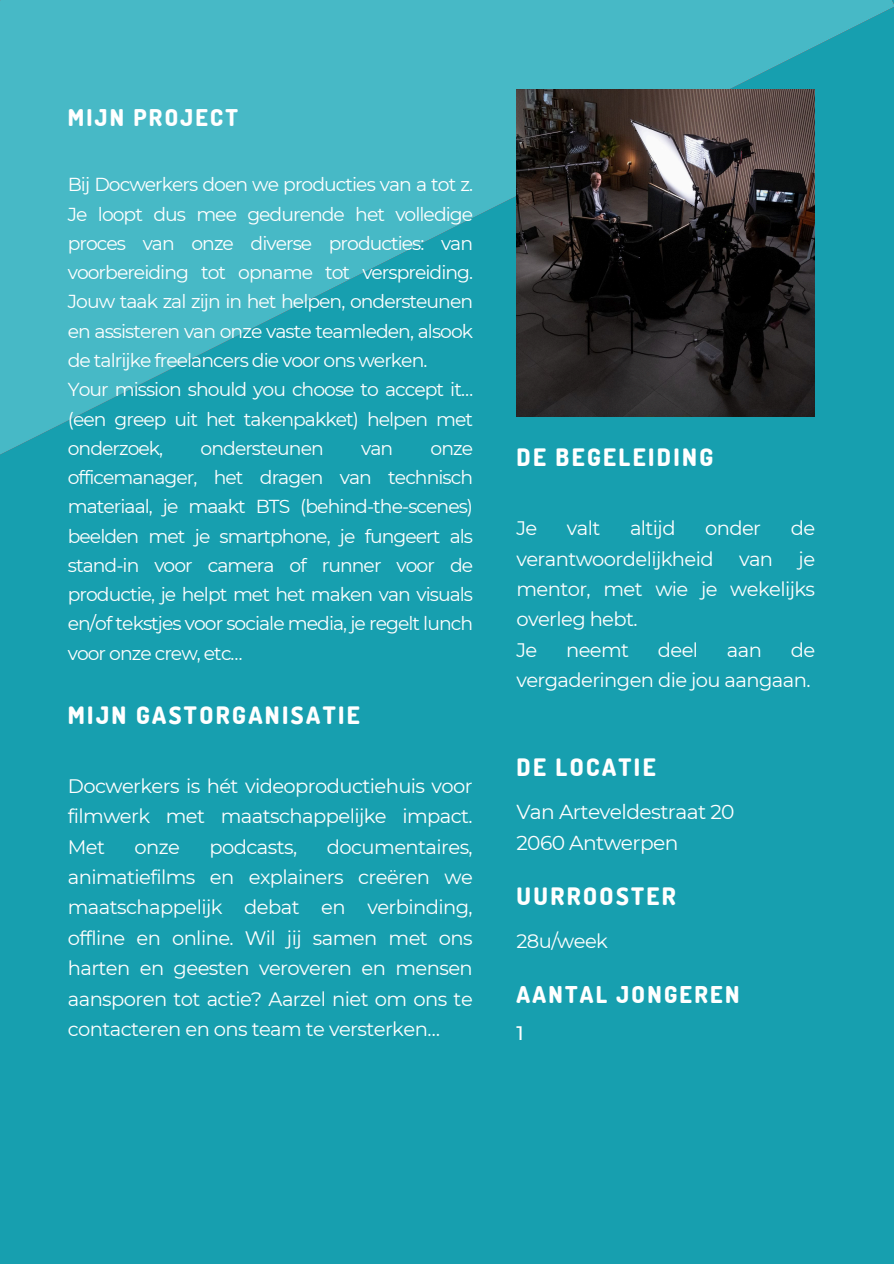
<style>
.page{position:relative;width:894px;height:1264px;background:#fff}
.page>*{position:absolute;margin:0;border:0;box-sizing:border-box;transform-origin:0 0}
.t1{font:800 24px "Dosis";letter-spacing:.1em;color:#fff}
.t2{font:800 23.1px "Dosis";letter-spacing:.1em;color:#fff}
.t3{font:20.25px "Montserrat";letter-spacing:-.03em;color:#fff}
.t4{font:19.5px/30.3px "Montserrat";letter-spacing:-.03em;color:#fff;text-align:justify}
.t5{font:500 19.5px "Montserrat";color:#fff}
.t6{font:18.75px/29.2px "Montserrat";letter-spacing:-.05em;color:#fff}
</style>
<div class="page">
<div style="left:0;top:0;width:893px;height:1263px;background:#179faf"></div>
<svg style="left:0;top:0;width:893px;height:454px;fill:#47b9c6"></svg>
<img style="left:516px;top:89px;width:298px;height:328px">
<p class="t2" style="left:68px;top:102px;width:172px">MIJN PROJECT</p>
<p class="t6" style="left:68px;top:170px;width:407px">Bij Docwerkers doen we producties van a tot z.<br>Je loopt dus mee gedurende het volledige proces van onze diverse producties: van voorbereiding tot opname tot verspreiding.<br>Jouw taak zal zijn in het helpen, ondersteunen en assisteren van onze vaste teamleden, alsook de talrijke freelancers die voor ons werken.<br>Your mission should you choose to accept it… (een greep uit het takenpakket) helpen met onderzoek,</p>
<p class="t6" style="left:200px;top:433px;width:125px">ondersteunen</p>
<p class="t6" style="left:361px;top:433px;width:34px">van</p>
<p class="t6" style="left:68px;top:433px;width:407px;text-align:justify;text-indent:363px">onze officemanager, het dragen van technisch materiaal, je maakt BTS (behind-the-scenes) beelden met je smartphone, je fungeert als stand-in voor camera of runner voor de productie, je helpt met het maken van visuals en/of tekstjes voor sociale media, je regelt lunch voor onze crew, etc…</p>
<p class="t1" style="left:68px;top:699px;width:293px">MIJN GASTORGANISATIE</p>
<p class="t4" style="left:68px;top:770px;width:406px">Docwerkers is hét videoproductiehuis voor filmwerk met maatschappelijke impact.<br>Met</p>
<p class="t4" style="left:68px;top:831px;width:406px;text-indent:259px">documentaires, animatiefilms en explainers creëren we maatschappelijk debat en verbinding, offline en online. Wil jij samen met ons harten en geesten veroveren en mensen aansporen tot actie? Aarzel niet om ons te contacteren en ons team te versterken…</p>
<p class="t4" style="left:134px;top:831px;width:47px">onze</p>
<p class="t4" style="left:209px;top:831px;width:89px">podcasts,</p>
<p class="t1" style="left:516px;top:442px;width:198px">DE BEGELEIDING</p>
<p class="t4" style="left:516px;top:513px;width:22px">Je</p>
<p class="t4" style="left:567px;top:513px;width:35px">valt</p>
<p class="t4" style="left:630px;top:513px;width:47px">altijd</p>
<p class="t4" style="left:705px;top:513px;width:57px">onder</p>
<p class="t4" style="left:790px;top:513px;width:26px">de</p>
<p class="t4" style="left:516px;top:543px;width:199px">verantwoordelijkheid</p>
<p class="t4" style="left:738px;top:543px;width:36px">van</p>
<p class="t4" style="left:516px;top:543px;width:300px;text-align:left;text-indent:282px">je mentor, met wie je wekelijks overleg hebt.<br>Je</p>
<p class="t4" style="left:516px;top:634px;width:300px;text-align:right">de<br>vergaderingen die jou aangaan.</p>
<p class="t4" style="left:566px;top:634px;width:65px">neemt</p>
<p class="t4" style="left:657px;top:634px;width:42px">deel</p>
<p class="t4" style="left:726px;top:634px;width:37px">aan</p>
<p class="t1" style="left:516px;top:751px;width:141px">DE LOCATIE</p>
<h1 class="t3" style="left:516px;top:799px;width:220px">Van Arteveldestraat 20</h1>
<h2 class="t3" style="left:516px;top:830px;width:163px">2060 Antwerpen</h2>
<p class="t1" style="left:516px;top:880px;width:161px">UURROOSTER</p>
<p class="t4" style="left:516px;top:926px;width:93px">28u/week</p>
<h1 class="t2" style="left:516px;top:979px;width:224px">AANTAL JONGEREN</h1>
<p class="t5" style="left:516px;top:1021px;width:9px">1</p>
</div>
